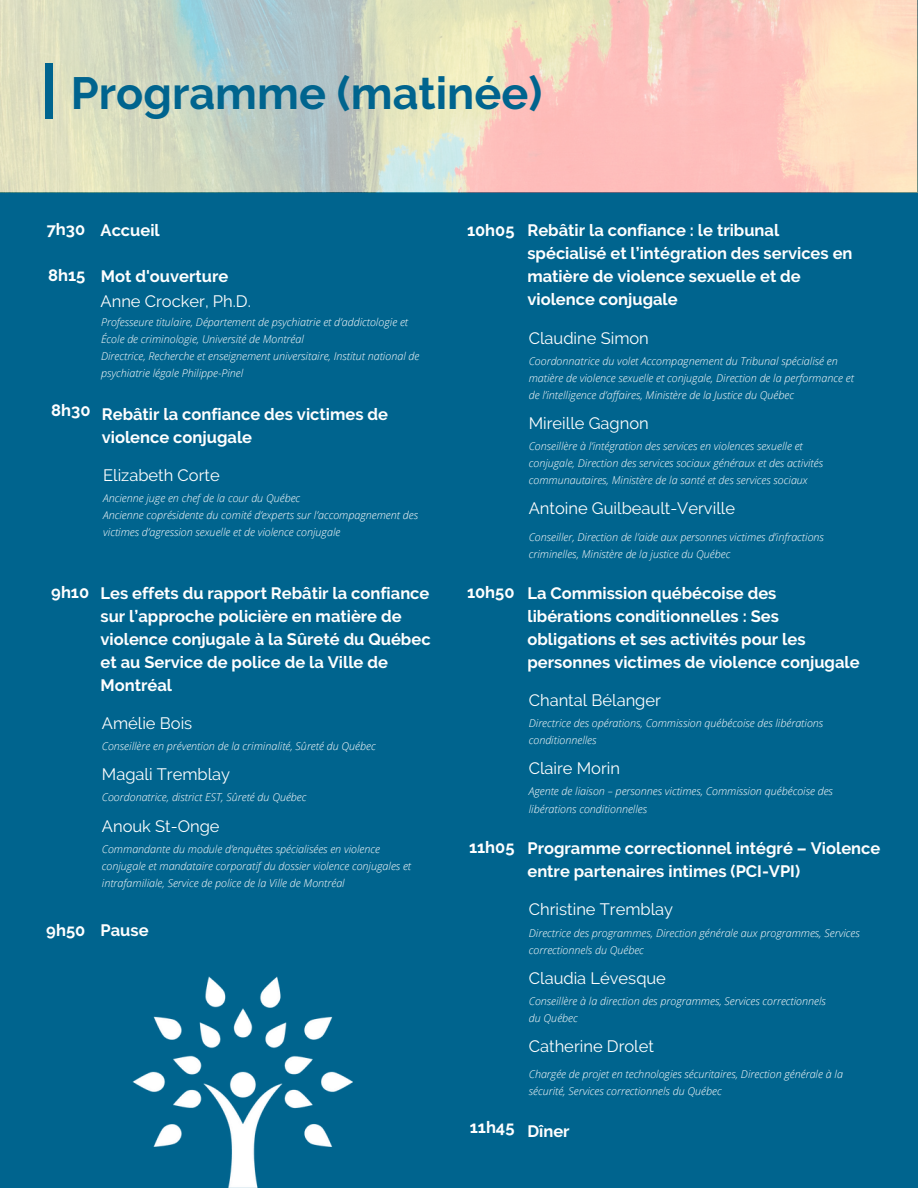
<style>
.page{position:relative;width:918px;height:1188px;background:#00648e}
.page>*{position:absolute;margin:0;border:0;box-sizing:border-box;transform-origin:0 0}
.t1{font:700 45px "Raleway";color:#00648e}
.t2{font:700 16.5px/23px "Raleway";color:#fefefe}
.t3{font:16.5px "Raleway";color:#fefefe}
.t4{font:700 16.5px "Raleway";color:#fff}
.t5{font:italic 300 10.8px/17.1px "Open Sans";color:#fff}
.s1{color:#fff}
.s2{color:#fefefe}
</style>
<div class="page">
<img style="left:0;top:0;width:918px;height:192px">
<div style="left:45px;top:64px;width:8px;height:54px;background:#00648e"></div>
<img style="left:132px;top:976px;width:221px;height:212px">
<h1 class="t1" style="left:71px;top:67px;width:473px">Programme (matinée)</h1>
<h2 class="t4" style="left:47px;top:219px;width:40px">7h30</h2>
<h2 class="t4" style="left:48px;top:266px;width:39px">8h15</h2>
<h2 class="t4" style="left:51px;top:400px;width:41px">8h30</h2>
<h2 class="t2" style="left:101px;top:219px;width:61px">Accueil</h2>
<h2 class="t2" style="left:101px;top:265px;width:129px">Mot d'ouverture</h2>
<h2 class="t3" style="left:101px;top:291px;width:152px">Anne Crocker, Ph.D.</h2>
<p class="t5" style="left:101px;top:313px;width:320px">Professeure titulaire, Département de psychiatrie et d’addictologie et École de criminologie, Université de Montréal<br>Directrice, Recherche et enseignement universitaire, Institut national de psychiatrie légale Philippe-Pinel</p>
<h2 class="t2" style="left:102px;top:402px;width:288px">Rebâtir la confiance des victimes de violence conjugale</h2>
<h2 class="t3" style="left:103px;top:465px;width:118px">Elizabeth Corte</h2>
<p class="t5" style="left:103px;top:489px;width:316px">Ancienne juge en chef de la cour du Québec<br>Ancienne coprésidente du comité d’experts sur l’accompagnement des victimes d’agression sexuelle et de violence conjugale</p>
<h2 class="t4" style="left:51px;top:583px;width:39px">9h10</h2>
<h2 class="t2" style="left:101px;top:582px;width:332px">Les effets du rapport Rebâtir la confiance sur l’approche policière en matière de violence conjugale à la Sûreté du Québec et au Service de police de la Ville de Montréal</h2>
<h2 class="t3" style="left:102px;top:714px;width:92px">Amélie Bois</h2>
<h2 class="t3" style="left:102px;top:765px;width:130px">Magali Tremblay</h2>
<h2 class="t3" style="left:102px;top:816px;width:119px">Anouk St-Onge</h2>
<p class="t5" style="left:102px;top:737px;width:275px">Conseillère en prévention de la criminalité, Sûreté du Québec</p>
<p class="t5" style="left:102px;top:789px;width:206px">Coordonatrice, district EST, Sûreté du Québec</p>
<p class="t5" style="left:102px;top:840px;width:311px">Commandante du module d’enquêtes spécialisées en violence conjugale et mandataire corporatif du dossier violence conjugales et intrafamiliale, Service de police de la Ville de Montréal</p>
<h2 class="t2" style="left:46px;top:919px;width:104px"><span class="s1">9h50</span> Pause</h2>
<h2 class="t4" style="left:467px;top:220px;width:49px">10h05</h2>
<h2 class="t4" style="left:467px;top:583px;width:49px">10h50</h2>
<h2 class="t2" style="left:527px;top:219px;width:327px">Rebâtir la confiance : le tribunal spécialisé et l’intégration des services en matière de violence sexuelle et de violence conjugale</h2>
<h2 class="t3" style="left:529px;top:328px;width:122px">Claudine Simon</h2>
<p class="t5" style="left:529px;top:352px;width:327px">Coordonnatrice du volet Accompagnement du Tribunal spécialisé en matière de violence sexuelle et conjugale, Direction de la performance et de l’intelligence d’affaires, Ministère de la Justice du Québec</p>
<h2 class="t3" style="left:529px;top:413px;width:122px">Mireille Gagnon</h2>
<p class="t5" style="left:529px;top:437px;width:296px">Conseillère à l’intégration des services en violences sexuelle et conjugale, Direction des services sociaux généraux et des activités communautaires, Ministère de la santé et des services sociaux</p>
<h2 class="t3" style="left:529px;top:499px;width:208px">Antoine Guilbeault-Verville</h2>
<p class="t5" style="left:529px;top:528px;width:297px">Conseiller, Direction de l’aide aux personnes victimes d’infractions criminelles, Ministère de la justice du Québec</p>
<h2 class="t2" style="left:527px;top:582px;width:334px">La Commission québécoise des libérations conditionnelles : Ses obligations et ses activités pour les personnes victimes de violence conjugale</h2>
<h2 class="t3" style="left:529px;top:691px;width:134px">Chantal Bélanger</h2>
<p class="t5" style="left:529px;top:715px;width:296px">Directrice des opérations, Commission québécoise des libérations conditionnelles</p>
<h2 class="t3" style="left:529px;top:759px;width:93px">Claire Morin</h2>
<p class="t5" style="left:529px;top:783px;width:306px">Agente de liaison – personnes victimes, Commission québécoise des libérations conditionnelles</p>
<h2 class="t2" style="left:527px;top:837px;width:354px;text-indent:-58px"><span class="s1">11h05</span> Programme correctionnel intégré – Violence entre partenaires intimes (PCI-VPI)</h2>
<h2 class="t3" style="left:529px;top:900px;width:146px">Christine Tremblay</h2>
<p class="t5" style="left:529px;top:924px;width:332px">Directrice des programmes, Direction générale aux programmes, Services correctionnels du Québec</p>
<h2 class="t3" style="left:529px;top:968px;width:139px">Claudia Lévesque</h2>
<p class="t5" style="left:529px;top:992px;width:299px">Conseillère à la direction des programmes, Services correctionnels du Québec</p>
<h2 class="t3" style="left:529px;top:1037px;width:127px">Catherine Drolet</h2>
<p class="t5" style="left:529px;top:1066px;width:316px">Chargée de projet en technologies sécuritaires, Direction générale à la sécurité, Services correctionnels du Québec</p>
<h2 class="t4" style="left:470px;top:1117px;width:102px">11h45 <span class="s2">Dîner</span></h2>
</div>
